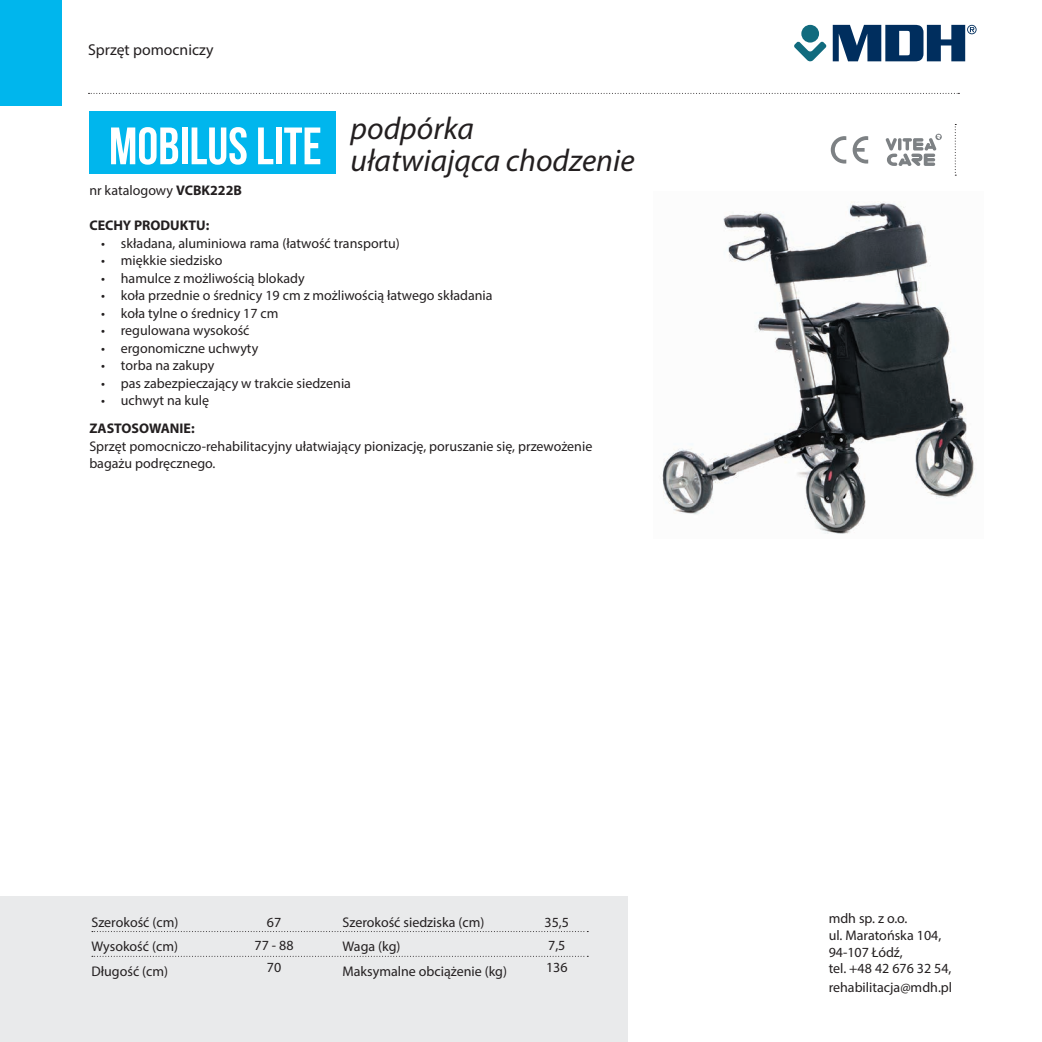
<style>
.page{position:relative;width:1042px;height:1042px;background:#fff}
.page>*{position:absolute;margin:0;border:0;box-sizing:border-box;transform-origin:0 0}
.t1{font:52.5px "Bebas Neue";color:#fff}
.t2{font:italic 31.5px/31.5px "Myriad Pro";color:#231f20}
.t3{font:15.75px "Myriad Pro";color:#231f20}
.t4{font:14px/24.5px "Myriad Pro";color:#231f20}
.t5{font:700 14px "Myriad Pro";color:#231f20}
.s1{font-weight:700}
</style>
<div class="page">
<div style="left:0;top:0;width:62px;height:106px;background:#00b6ed"></div>
<svg style="left:88px;top:93px;width:871px;height:1px"></svg>
<svg style="left:833px;top:25px;width:143px;height:36px"></svg>
<div style="left:801px;top:25px;width:18px;height:18px;background:#116b7e;border-radius:50%"></div>
<svg style="left:794px;top:42px;width:32px;height:20px"></svg>
<div style="left:0;top:896px;width:627px;height:146px;background:#e9eaeb"></div>
<div style="left:89px;top:112px;width:246px;height:62px;background:#00b6ed"></div>
<svg style="left:92px;top:931px;width:496px;height:1px"></svg>
<svg style="left:92px;top:956px;width:496px;height:1px"></svg>
<img style="left:662px;top:201px;width:314px;height:333px">
<svg style="left:831px;top:136px;width:37px;height:28px"></svg>
<svg style="left:885px;top:134px;width:57px;height:32px"></svg>
<svg style="left:955px;top:124px;width:1px;height:52px"></svg>
<p class="t3" style="left:88px;top:40px;width:127px">Sprzęt pomocniczy</p>
<h1 class="t1" style="left:109px;top:117px;width:214px">MOBILUS LITE</h1>
<h2 class="t2" style="left:351px;top:113px;width:285px">podpórka<br>ułatwiająca chodzenie</h2>
<p class="t4" style="left:89px;top:178px;width:154px">nr katalogowy <span class="s1">VCBK222B</span></p>
<p class="t5" style="left:89px;top:216px;width:122px">CECHY PRODUKTU:</p>
<p class="t4" style="left:101px;top:231px;width:300px">• składana, aluminiowa rama (łatwość transportu)</p>
<p class="t4" style="left:101px;top:248px;width:123px">• miękkie siedzisko</p>
<p class="t4" style="left:101px;top:266px;width:205px">• hamulce z możliwością blokady</p>
<p class="t4" style="left:101px;top:283px;width:393px">• koła przednie o średnicy 19 cm z możliwością łatwego składania</p>
<p class="t4" style="left:101px;top:301px;width:179px">• koła tylne o średnicy 17 cm</p>
<p class="t4" style="left:101px;top:318px;width:150px">• regulowana wysokość</p>
<p class="t4" style="left:101px;top:336px;width:159px">• ergonomiczne uchwyty</p>
<p class="t4" style="left:101px;top:353px;width:115px">• torba na zakupy</p>
<p class="t4" style="left:101px;top:371px;width:251px">• pas zabezpieczający w trakcie siedzenia</p>
<p class="t4" style="left:101px;top:388px;width:110px">• uchwyt na kulę</p>
<p class="t5" style="left:89px;top:419px;width:107px">ZASTOSOWANIE:</p>
<p class="t4" style="left:89px;top:437px;width:504px;line-height:17.5px">Sprzęt pomocniczo-rehabilitacyjny ułatwiający pionizację, poruszanie się, przewożenie bagażu podręcznego.</p>
<p class="t4" style="left:91px;top:909px;width:88px;text-align:justify">Szerokość (cm)<br>Wysokość (cm)<br>Długość (cm)</p>
<p class="t4" style="left:255px;top:910px;width:40px;line-height:22.8px;text-align:center">67<br>77 - 88<br>70</p>
<p class="t4" style="left:342px;top:909px;width:166px">Szerokość siedziska (cm)<br>Waga (kg)<br>Maksymalne obciążenie (kg)</p>
<p class="t4" style="left:544px;top:910px;width:26px;line-height:22.8px">35,5<br>7,5<br>136</p>
<p class="t4" style="left:829px;top:909px;width:124px;line-height:16.8px">mdh sp. z o.o.<br>ul. Maratońska 104,<br>94-107 Łódź,<br>tel. +48 42 676 32 54,</p>
<p class="t4" style="left:829px;top:975px;width:125px">rehabilitacja@mdh.pl</p>
</div>
